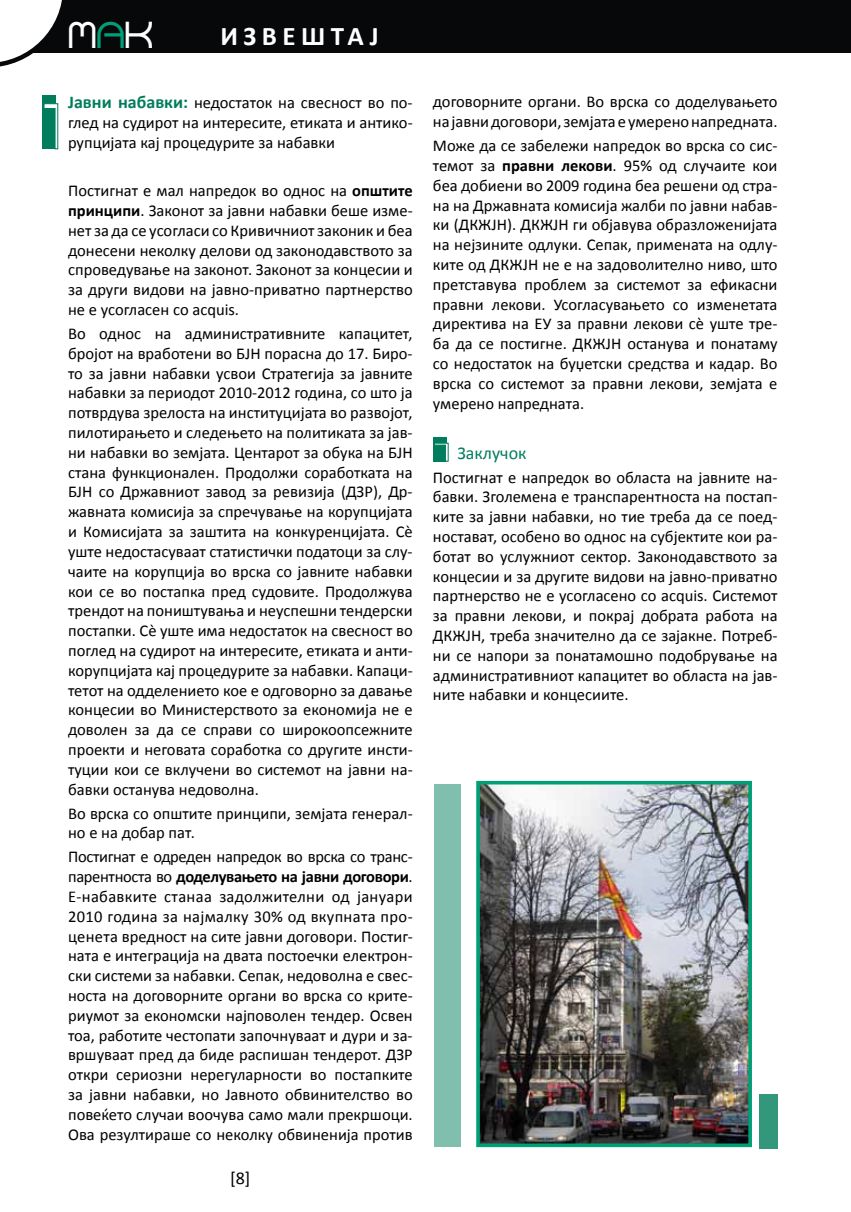
<style>
.page{position:relative;width:851px;height:1212px;background:#fff}
.page>*{position:absolute;margin:0;border:0;box-sizing:border-box;transform-origin:0 0}
.t1{font:35.1px "Gocalogotypebeta";color:#fff}
.t2{font:700 27px "Calibri";letter-spacing:.2em;color:#fff}
.t3{font:18px "Calibri";color:#007d5c}
.t4{font:18px "Calibri";color:#000}
.t5{font:16.5px/19.8px "Calibri";color:#000;text-align:justify}
.s1{color:#00a077}
.s2{font-weight:700;font-size:18px;color:#007d5c}
.s3{font-weight:700}
</style>
<div class="page">
<div style="left:0;top:0;width:850px;height:52px;background:#070809"></div>
<svg style="left:0;top:0;width:67px;height:67px"></svg>
<hr style="left:850px;top:0;width:1px;height:52px;background:#00a077">
<div style="left:434px;top:785px;width:27px;height:362px;background:#80bead"></div>
<div style="left:758px;top:1094px;width:19px;height:54px;background:#33977c"></div>
<img style="left:481px;top:786px;width:265px;height:356px">
<div style="left:476px;top:781px;width:275px;height:366px;border:4px solid #00a077"></div>
<div style="left:43px;top:95px;width:13px;height:53px;background:#007d5c"></div>
<svg style="left:44px;top:103px;width:14px;height:46px"></svg>
<div style="left:433px;top:437px;width:13px;height:24px;background:#007d5c"></div>
<svg style="left:434px;top:443px;width:14px;height:19px"></svg>
<h1 class="t1" style="left:68px;top:13px;width:87px">M<span class="s1">A</span>K</h1>
<h2 class="t2" style="left:220px;top:19px;width:160px">ИЗВЕШТАЈ</h2>
<p class="t5" style="left:68px;top:92px;width:346px"><span class="s2">Јавни набавки:</span> недостаток на свесност во по&shy;глед на судирот на интересите, етиката и антико&shy;рупцијата кај процедурите за набавки</p>
<p class="t5" style="left:68px;top:180px;width:346px">Постигнат е мал напредок во однос на <span class="s3">општите принципи</span>. Законот за јавни набавки беше изме&shy;нет за да се усогласи со Кривичниот законик и беа донесени неколку делови од законодавството за спроведување на законот. Законот за концесии и за други видови на јавно-приватно партнерство не е усогласен со acquis.</p>
<p class="t5" style="left:68px;top:323px;width:346px">Во однос на административните капацитет, бројот на вработени во БЈН порасна до 17. Биро&shy;то за јавни набавки усвои Стратегија за јавните набавки за периодот 2010-2012 година, со што ја потврдува зрелоста на институцијата во развојот, пилотирањето и следењето на политиката за јав&shy;ни набавки во земјата. Центарот за обука на БЈН стана функционален. Продолжи соработката на БЈН со Државниот завод за ревизија (ДЗР), Др&shy;жавната комисија за спречување на корупцијата и Комисијата за заштита на конкуренцијата. Сè уште недостасуваат статистички податоци за слу&shy;чаите на корупција во врска со јавните набавки кои се во постапка пред судовите. Продолжува трендот на поништувања и неуспешни тендерски постапки. Сè уште има недостаток на свесност во поглед на судирот на интересите, етиката и анти&shy;корупцијата кај процедурите за набавки. Капаци&shy;тетот на одделението кое е одговорно за давање концесии во Министерството за економија не е доволен за да се справи со широкоопсежните проекти и неговата соработка со другите инсти&shy;туции кои се вклучени во системот на јавни на&shy;бавки останува недоволна.</p>
<p class="t5" style="left:68px;top:802px;width:346px">Во врска со општите принципи, земјата генерал&shy;но е на добар пат.</p>
<p class="t5" style="left:68px;top:846px;width:346px">Постигнат е одреден напредок во врска со транс&shy;парентноста во <span class="s3">доделувањето на јавни договори</span>.<br>Е-набавките станаа задолжителни од јануари 2010 година за најмалку 30% од вкупната про&shy;ценета вредност на сите јавни договори. Постиг&shy;ната е интеграција на двата постоечки електрон&shy;ски системи за набавки. Сепак, недоволна е свес&shy;носта на договорните органи во врска со крите&shy;риумот за економски најповолен тендер. Освен тоа, работите честопати започнуваат и дури и за&shy;вршуваат пред да биде распишан тендерот. ДЗР откри сериозни нерегуларности во постапките за јавни набавки, но Јавното обвинителство во повеќето случаи воочува само мали прекршоци.<br>Ова резултираше со неколку обвиненија против</p>
<p class="t4" style="left:230px;top:1167px;width:22px">[8]</p>
<p class="t5" style="left:433px;top:91px;width:346px">договорните органи. Во врска со доделувањето на јавни договори, земјата е умерено напредната.</p>
<p class="t5" style="left:433px;top:135px;width:346px">Може да се забележи напредок во врска со сис&shy;темот за <span class="s3">правни лекови</span>. 95% од случаите кои беа добиени во 2009 година беа решени од стра&shy;на на Државната комисија жалби по јавни набав&shy;ки (ДКЖЈН). ДКЖЈН ги објавува образложенијата на нејзините одлуки. Сепак, примената на одлу&shy;ките од ДКЖЈН не е на задоволително ниво, што претставува проблем за системот за ефикасни правни лекови. Усогласувањето со изменетата директива на ЕУ за правни лекови сè уште тре&shy;ба да се постигне. ДКЖЈН останува и понатаму со недостаток на буџетски средства и кадар. Во врска со системот за правни лекови, земјата е умерено напредната.</p>
<p class="t3" style="left:457px;top:441px;width:71px">Заклучок</p>
<p class="t5" style="left:433px;top:466px;width:346px">Постигнат е напредок во областа на јавните на&shy;бавки. Зголемена е транспарентноста на постап&shy;ките за јавни набавки, но тие треба да се поед&shy;ностават, особено во однос на субјектите кои ра&shy;ботат во услужниот сектор. Законодавството за концесии и за другите видови на јавно-приватно партнерство не е усогласено со acquis. Системот за правни лекови, и покрај добрата работа на ДКЖЈН, треба значително да се зајакне. Потреб&shy;ни се напори за понатамошно подобрување на административниот капацитет во областа на јав&shy;ните набавки и концесиите.</p>
</div>
